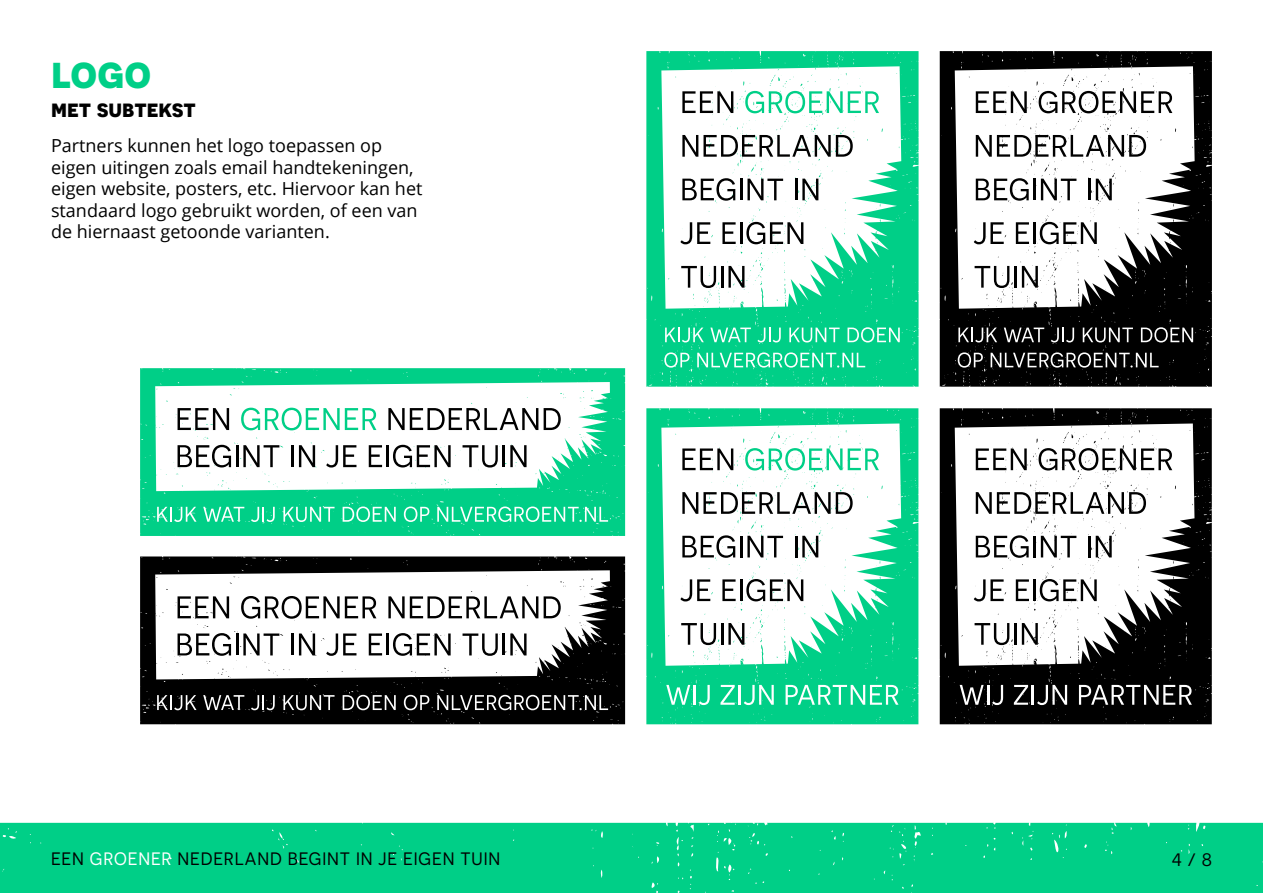
<style>
.page{position:relative;width:1263px;height:893px;background:#fff}
.page>*{position:absolute;margin:0;border:0;box-sizing:border-box;transform-origin:0 0}
.t1{font:700 45px "Novecentosans";color:#00cf87}
.t2{font:700 24px "Novecentosans";color:#000}
.t3{font:18px/21.6px "Open Sans";color:#000}
.t4{font:18px "Novecentosans";letter-spacing:.05em;color:#000}
.s1{color:#fff}
</style>
<div class="page">
<div style="left:0;top:823px;width:1263px;height:70px;background:#00cf87"></div>
<div style="left:646px;top:51px;width:272px;height:336px;background:#00cf87"></div>
<svg style="left:661px;top:66px;width:240px;height:243px"></svg>
<svg style="left:682px;top:91px;width:51px;height:22px"></svg>
<svg style="left:745px;top:91px;width:134px;height:22px"></svg>
<svg style="left:682px;top:135px;width:171px;height:22px"></svg>
<svg style="left:682px;top:178px;width:53px;height:23px"></svg>
<hr style="left:740px;top:179px;width:2px;height:21px;background:#000">
<svg style="left:747px;top:179px;width:36px;height:21px"></svg>
<hr style="left:795px;top:179px;width:2px;height:21px;background:#000">
<svg style="left:802px;top:177px;width:18px;height:23px"></svg>
<svg style="left:680px;top:222px;width:30px;height:22px"></svg>
<svg style="left:722px;top:222px;width:14px;height:22px"></svg>
<hr style="left:740px;top:222px;width:2px;height:22px;background:#000">
<svg style="left:746px;top:222px;width:57px;height:22px"></svg>
<svg style="left:681px;top:266px;width:35px;height:22px"></svg>
<hr style="left:721px;top:266px;width:2px;height:22px;background:#000">
<svg style="left:728px;top:266px;width:18px;height:22px"></svg>
<svg style="left:665px;top:328px;width:39px;height:14px"></svg>
<svg style="left:710px;top:328px;width:41px;height:14px"></svg>
<svg style="left:757px;top:328px;width:24px;height:14px"></svg>
<svg style="left:789px;top:328px;width:51px;height:14px"></svg>
<svg style="left:847px;top:327px;width:53px;height:15px"></svg>
<svg style="left:664px;top:352px;width:25px;height:16px"></svg>
<svg style="left:697px;top:352px;width:168px;height:16px;background:#46dca7"></svg>
<div style="left:940px;top:51px;width:272px;height:336px;background:#000"></div>
<svg style="left:955px;top:66px;width:239px;height:243px"></svg>
<svg style="left:976px;top:91px;width:51px;height:22px"></svg>
<svg style="left:1038px;top:91px;width:134px;height:22px"></svg>
<svg style="left:976px;top:135px;width:170px;height:22px"></svg>
<svg style="left:976px;top:178px;width:53px;height:23px"></svg>
<hr style="left:1033px;top:179px;width:3px;height:21px;background:#000">
<svg style="left:1041px;top:179px;width:35px;height:21px"></svg>
<hr style="left:1088px;top:179px;width:3px;height:21px;background:#000">
<svg style="left:1096px;top:177px;width:17px;height:23px"></svg>
<svg style="left:974px;top:222px;width:30px;height:22px"></svg>
<svg style="left:1016px;top:222px;width:13px;height:22px"></svg>
<hr style="left:1033px;top:222px;width:3px;height:22px;background:#000">
<svg style="left:1040px;top:222px;width:57px;height:22px"></svg>
<svg style="left:974px;top:266px;width:35px;height:22px"></svg>
<hr style="left:1014px;top:266px;width:3px;height:22px;background:#000">
<svg style="left:1022px;top:266px;width:18px;height:22px"></svg>
<svg style="left:958px;top:328px;width:39px;height:14px"></svg>
<svg style="left:1004px;top:328px;width:40px;height:14px"></svg>
<svg style="left:1051px;top:328px;width:23px;height:14px"></svg>
<svg style="left:1083px;top:328px;width:50px;height:14px"></svg>
<svg style="left:1141px;top:327px;width:52px;height:15px"></svg>
<svg style="left:958px;top:352px;width:25px;height:16px"></svg>
<svg style="left:990px;top:352px;width:168px;height:16px;background:#464646"></svg>
<div style="left:646px;top:408px;width:272px;height:316px;background:#00cf87"></div>
<svg style="left:661px;top:423px;width:240px;height:243px"></svg>
<svg style="left:682px;top:448px;width:51px;height:22px"></svg>
<svg style="left:745px;top:448px;width:97px;height:23px"></svg>
<svg style="left:848px;top:448px;width:31px;height:22px"></svg>
<svg style="left:682px;top:492px;width:171px;height:22px"></svg>
<svg style="left:682px;top:535px;width:53px;height:23px"></svg>
<hr style="left:740px;top:536px;width:2px;height:21px;background:#000">
<svg style="left:747px;top:536px;width:36px;height:21px"></svg>
<hr style="left:795px;top:536px;width:2px;height:21px;background:#000">
<svg style="left:802px;top:534px;width:18px;height:23px"></svg>
<svg style="left:680px;top:579px;width:30px;height:22px"></svg>
<svg style="left:722px;top:579px;width:14px;height:22px"></svg>
<hr style="left:740px;top:579px;width:2px;height:22px;background:#000">
<svg style="left:746px;top:579px;width:57px;height:22px"></svg>
<svg style="left:681px;top:623px;width:35px;height:22px"></svg>
<hr style="left:721px;top:623px;width:2px;height:22px;background:#000">
<svg style="left:728px;top:623px;width:18px;height:22px"></svg>
<svg style="left:666px;top:685px;width:24px;height:20px"></svg>
<hr style="left:694px;top:685px;width:2px;height:20px;background:#fff">
<svg style="left:699px;top:685px;width:11px;height:20px"></svg>
<svg style="left:720px;top:685px;width:15px;height:20px"></svg>
<hr style="left:738px;top:685px;width:3px;height:20px;background:#fff">
<svg style="left:744px;top:685px;width:30px;height:20px"></svg>
<svg style="left:785px;top:685px;width:113px;height:20px"></svg>
<div style="left:940px;top:408px;width:272px;height:316px;background:#000"></div>
<svg style="left:955px;top:423px;width:239px;height:243px"></svg>
<svg style="left:976px;top:448px;width:51px;height:22px"></svg>
<svg style="left:1038px;top:448px;width:134px;height:23px"></svg>
<svg style="left:976px;top:492px;width:170px;height:22px"></svg>
<svg style="left:976px;top:535px;width:53px;height:23px"></svg>
<hr style="left:1033px;top:536px;width:3px;height:21px;background:#000">
<svg style="left:1041px;top:536px;width:35px;height:21px"></svg>
<hr style="left:1088px;top:536px;width:2px;height:21px;background:#000">
<svg style="left:1096px;top:534px;width:17px;height:23px"></svg>
<svg style="left:974px;top:579px;width:30px;height:22px"></svg>
<svg style="left:1016px;top:579px;width:13px;height:22px"></svg>
<hr style="left:1033px;top:579px;width:3px;height:22px;background:#000">
<svg style="left:1040px;top:579px;width:57px;height:22px"></svg>
<svg style="left:974px;top:623px;width:35px;height:22px"></svg>
<hr style="left:1014px;top:623px;width:3px;height:22px;background:#000">
<svg style="left:1022px;top:623px;width:18px;height:22px"></svg>
<svg style="left:960px;top:685px;width:24px;height:20px"></svg>
<hr style="left:987px;top:685px;width:2px;height:20px;background:#fff">
<svg style="left:992px;top:685px;width:11px;height:20px"></svg>
<svg style="left:1014px;top:685px;width:14px;height:20px"></svg>
<hr style="left:1032px;top:685px;width:2px;height:20px;background:#fff">
<svg style="left:1037px;top:685px;width:30px;height:20px"></svg>
<svg style="left:1079px;top:685px;width:113px;height:20px"></svg>
<div style="left:140px;top:368px;width:485px;height:168px;background:#00cf87"></div>
<svg style="left:155px;top:382px;width:455px;height:109px"></svg>
<svg style="left:178px;top:408px;width:51px;height:22px"></svg>
<svg style="left:241px;top:408px;width:135px;height:22px"></svg>
<svg style="left:388px;top:408px;width:150px;height:22px"></svg>
<svg style="left:544px;top:408px;width:17px;height:22px"></svg>
<svg style="left:178px;top:445px;width:53px;height:22px"></svg>
<hr style="left:236px;top:445px;width:2px;height:22px;background:#000">
<svg style="left:243px;top:445px;width:36px;height:22px"></svg>
<hr style="left:291px;top:445px;width:3px;height:22px;background:#000">
<svg style="left:299px;top:445px;width:16px;height:22px"></svg>
<svg style="left:326px;top:445px;width:30px;height:22px"></svg>
<svg style="left:369px;top:445px;width:13px;height:22px"></svg>
<hr style="left:386px;top:445px;width:3px;height:22px;background:#000">
<svg style="left:393px;top:445px;width:58px;height:22px"></svg>
<svg style="left:462px;top:445px;width:36px;height:22px"></svg>
<hr style="left:503px;top:445px;width:2px;height:22px;background:#000">
<svg style="left:510px;top:445px;width:16px;height:22px"></svg>
<svg style="left:157px;top:507px;width:39px;height:15px"></svg>
<svg style="left:203px;top:507px;width:41px;height:15px"></svg>
<svg style="left:251px;top:507px;width:24px;height:15px"></svg>
<svg style="left:283px;top:507px;width:52px;height:15px"></svg>
<svg style="left:343px;top:506px;width:53px;height:16px"></svg>
<svg style="left:404px;top:506px;width:25px;height:16px"></svg>
<svg style="left:437px;top:506px;width:171px;height:16px;background:#47dca8"></svg>
<div style="left:140px;top:556px;width:485px;height:168px;background:#000"></div>
<svg style="left:155px;top:570px;width:455px;height:109px"></svg>
<svg style="left:178px;top:596px;width:51px;height:22px"></svg>
<svg style="left:241px;top:596px;width:135px;height:23px"></svg>
<svg style="left:388px;top:596px;width:150px;height:22px"></svg>
<svg style="left:544px;top:596px;width:17px;height:22px"></svg>
<svg style="left:178px;top:633px;width:53px;height:23px"></svg>
<hr style="left:236px;top:633px;width:2px;height:22px;background:#000">
<svg style="left:243px;top:633px;width:36px;height:22px"></svg>
<hr style="left:291px;top:633px;width:3px;height:22px;background:#000">
<svg style="left:299px;top:633px;width:16px;height:22px"></svg>
<svg style="left:326px;top:633px;width:30px;height:23px"></svg>
<svg style="left:369px;top:633px;width:13px;height:22px"></svg>
<hr style="left:386px;top:633px;width:3px;height:22px;background:#000">
<svg style="left:393px;top:633px;width:58px;height:23px"></svg>
<svg style="left:462px;top:633px;width:36px;height:23px"></svg>
<hr style="left:503px;top:633px;width:2px;height:22px;background:#000">
<svg style="left:510px;top:633px;width:16px;height:22px"></svg>
<svg style="left:157px;top:695px;width:39px;height:15px"></svg>
<svg style="left:203px;top:695px;width:41px;height:15px"></svg>
<svg style="left:251px;top:695px;width:24px;height:15px"></svg>
<svg style="left:283px;top:695px;width:52px;height:15px"></svg>
<svg style="left:343px;top:695px;width:53px;height:15px"></svg>
<svg style="left:404px;top:695px;width:25px;height:15px"></svg>
<svg style="left:437px;top:695px;width:171px;height:15px;background:#4b4b4b"></svg>
<h1 class="t1" style="left:51px;top:44px;width:102px">logo</h1>
<h2 class="t2" style="left:51px;top:94px;width:146px">met subtekst</h2>
<p class="t3" style="left:51px;top:134px;width:373px">Partners kunnen het logo toepassen op eigen uitingen zoals email handtekeningen, eigen website, posters, etc. Hiervoor kan het standaard logo gebruikt worden, of een van de hiernaast getoonde varianten.</p>
<p class="t4" style="left:51px;top:849px;width:451px">EEN <span class="s1">GROENER</span> NEDERLAND BEGINT IN JE EIGEN TUIN</p>
<p class="t4" style="left:1172px;top:850px;width:42px">4 / 8</p>
</div>
